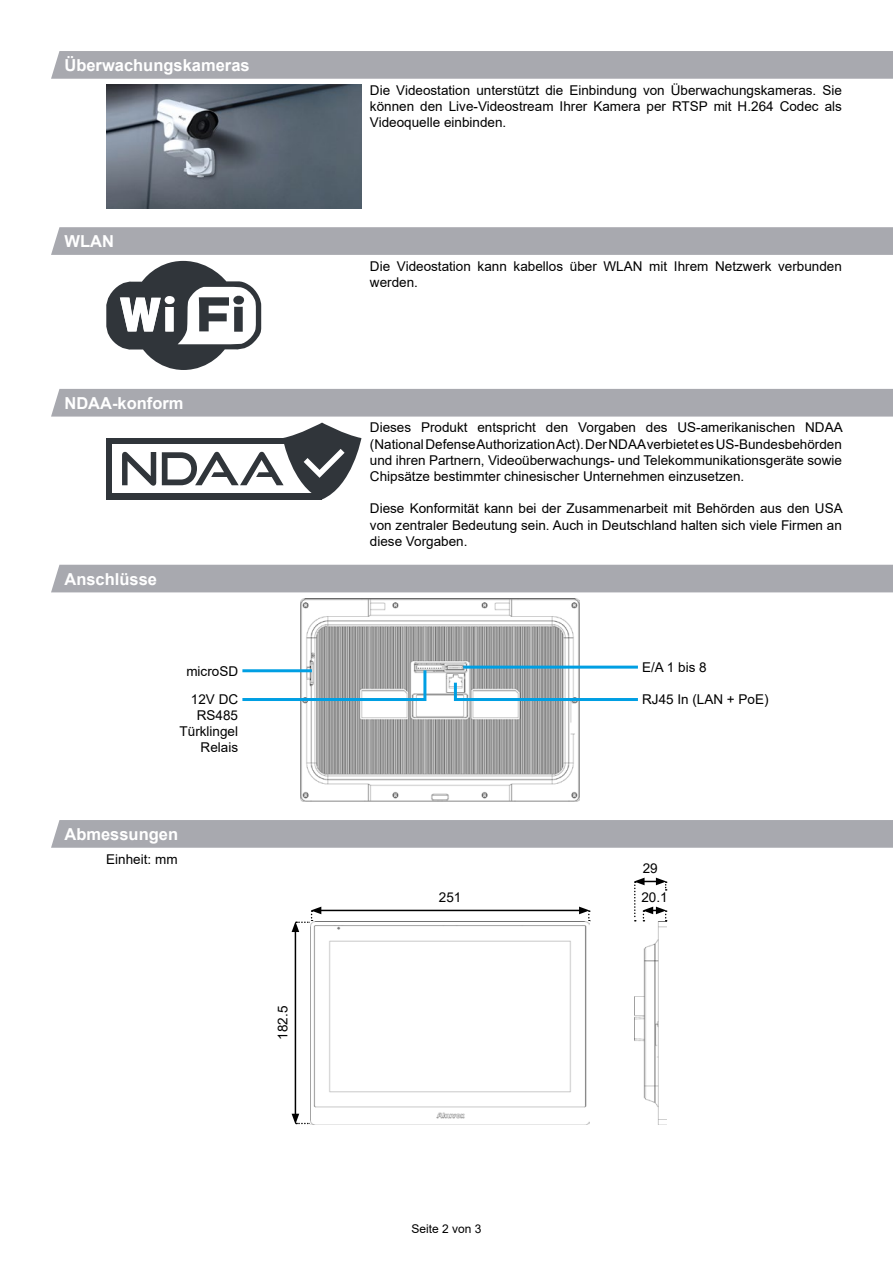
<style>
.page{position:relative;width:893px;height:1263px;background:#fff}
.page>*{position:absolute;margin:0;border:0;box-sizing:border-box;transform-origin:0 0}
.t1{font:700 16.5px "Arial";color:#fff}
.t2{font:13.5px/16.2px "Arial";color:#000;text-align:justify}
.t3{font:12px "Arial";color:#000}
</style>
<div class="page">
<div style="left:51px;top:51px;width:842px;height:28px;background:#a8a9af"></div>
<img style="left:106px;top:85px;width:255px;height:123px">
<div style="left:51px;top:227px;width:842px;height:28px;background:#a8a9af"></div>
<svg style="left:106px;top:261px;width:155px;height:109px"></svg>
<div style="left:51px;top:389px;width:842px;height:28px;background:#a8a9af"></div>
<div style="left:106px;top:438px;width:216px;height:61px;background:#30353a"></div>
<div style="left:113px;top:445px;width:209px;height:48px;background:#fff"></div>
<svg style="left:122px;top:423px;width:239px;height:76px"></svg>
<div style="left:51px;top:565px;width:842px;height:27px;background:#a8a9af"></div>
<img style="left:301px;top:598px;width:279px;height:203px">
<svg style="left:452px;top:680px;width:186px;height:22px"></svg>
<svg style="left:242px;top:667px;width:186px;height:35px"></svg>
<hr style="left:463px;top:666px;width:175px;height:3px;background:#009fe3">
<div style="left:51px;top:820px;width:842px;height:28px;background:#a8a9af"></div>
<img style="left:634px;top:921px;width:32px;height:203px">
<hr style="left:295px;top:930px;width:1px;height:186px;background:#000">
<hr style="left:319px;top:910px;width:262px;height:1px;background:#000">
<svg style="left:292px;top:1114px;width:19px;height:10px"></svg>
<svg style="left:579px;top:907px;width:11px;height:14px"></svg>
<svg style="left:292px;top:907px;width:29px;height:25px"></svg>
<svg style="left:634px;top:878px;width:33px;height:43px"></svg>
<img style="left:311px;top:921px;width:279px;height:203px">
<p class="t1" style="left:64px;top:54px;width:187px">Überwachungskameras</p>
<p class="t1" style="left:64px;top:230px;width:51px">WLAN</p>
<p class="t1" style="left:64px;top:392px;width:121px">NDAA-konform</p>
<p class="t1" style="left:64px;top:567px;width:94px">Anschlüsse</p>
<p class="t2" style="left:370px;top:82px;width:473px">Die Videostation unterstützt die Einbindung von Überwachungskameras. Sie können den Live-Videostream Ihrer Kamera per RTSP mit H.264 Codec als Videoquelle einbinden.</p>
<p class="t2" style="left:370px;top:258px;width:473px">Die Videostation kann kabellos über WLAN mit Ihrem Netzwerk verbunden werden.</p>
<p class="t2" style="left:370px;top:419px;width:474px">Dieses Produkt entspricht den Vorgaben des US-amerikanischen NDAA (National Defense Authorization Act). Der NDAA verbietet es US-Bundesbehörden und ihren Partnern, Videoüberwachungs- und Telekommunikationsgeräte sowie Chipsätze bestimmter chinesischer Unternehmen einzusetzen.</p>
<p class="t2" style="left:370px;top:500px;width:474px">Diese Konformität kann bei der Zusammenarbeit mit Behörden aus den USA von zentraler Bedeutung sein. Auch in Deutschland halten sich viele Firmen an diese Vorgaben.</p>
<p class="t2" style="left:186px;top:663px;width:53px">microSD</p>
<p class="t2" style="left:642px;top:659px;width:66px">E/A 1 bis 8</p>
<p class="t2" style="left:191px;top:691px;width:49px">12V DC</p>
<p class="t2" style="left:642px;top:691px;width:128px">RJ45 In (LAN + PoE)</p>
<p class="t2" style="left:180px;top:707px;width:60px;text-align:right">RS485<br>Türklingel<br>Relais</p>
<p class="t1" style="left:64px;top:823px;width:115px">Abmessungen</p>
<p class="t2" style="left:106px;top:851px;width:73px">Einheit: mm</p>
<p class="t2" style="left:274px;top:1040px;width:35px;rotate:-90deg">182.5</p>
<p class="t2" style="left:643px;top:860px;width:17px">29</p>
<p class="t2" style="left:439px;top:889px;width:24px">251</p>
<p class="t2" style="left:641px;top:889px;width:28px">20.1</p>
<p class="t3" style="left:411px;top:1220px;width:72px">Seite 2 von 3</p>
</div>
